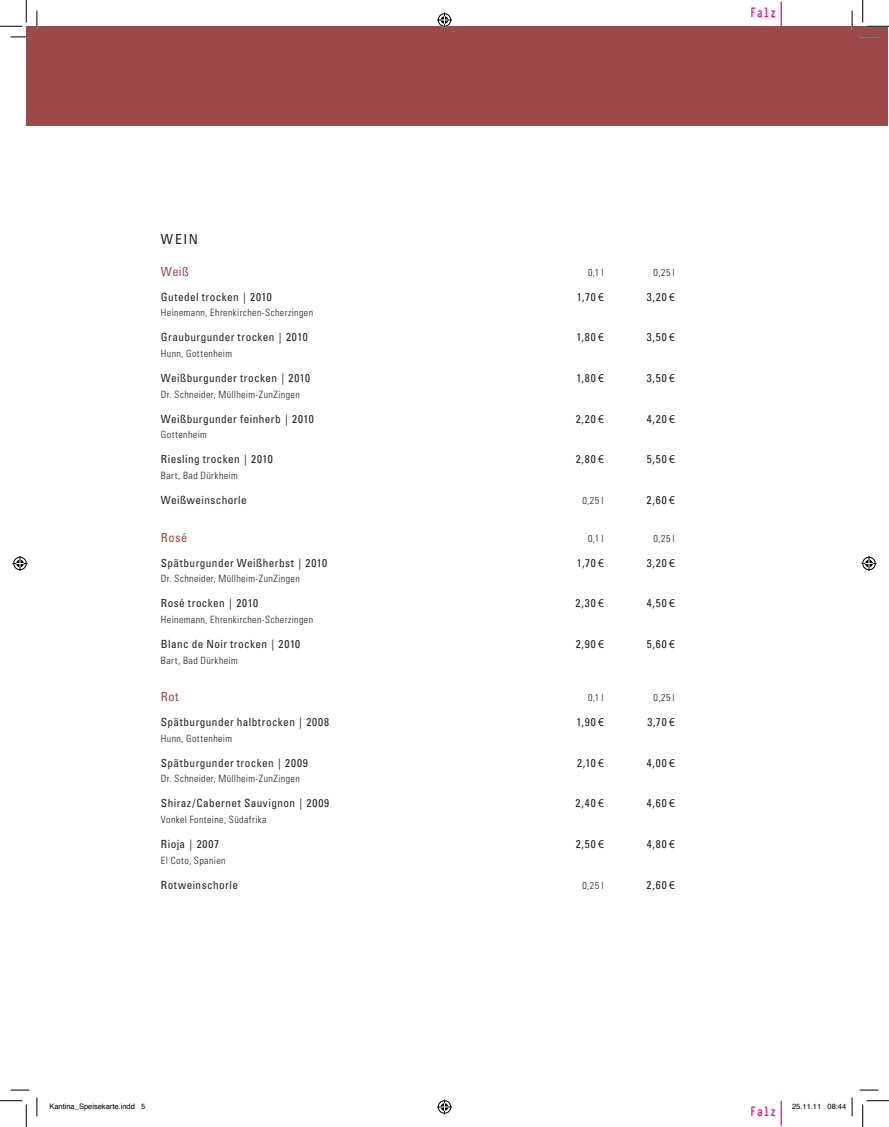
<style>
.page{position:relative;width:889px;height:1127px;background:#fff}
.page>*{position:absolute;margin:0;border:0;box-sizing:border-box;transform-origin:0 0}
.t1{font:700 15px "Typewriter Condensed";color:#ed028c}
.t2{font:condensed 13.75px "Univers";color:#231f20}
.t3{font:condensed 12.5px "Univers";letter-spacing:.04em;color:#9c4948}
.t4{font:condensed 11.25px "Univers";letter-spacing:.04em;color:#231f20}
.t5{font:condensed 11.25px "Univers";letter-spacing:.06em;color:#231f20}
.t6{font:300 condensed 10px "Univers";letter-spacing:.04em;color:#231f20}
.t7{font:7.5px "Helvetica";color:#000}
.s1{font-family:"Myriad Pro";font-stretch:normal;font-size:12.12px}
</style>
<div class="page">
<div style="left:26px;top:26px;width:826px;height:99px;background:#9c4948"></div>
<div style="left:852px;top:26px;width:35px;height:99px;background:#9c4948"></div>
<hr style="left:780px;top:1px;width:2px;height:25px;background:#ed028c">
<hr style="left:780px;top:1100px;width:2px;height:25px;background:#ed028c">
<svg style="left:11px;top:36px;width:18px;height:2px"></svg>
<svg style="left:859px;top:36px;width:19px;height:2px"></svg>
<svg style="left:11px;top:1089px;width:18px;height:1px"></svg>
<svg style="left:859px;top:1089px;width:19px;height:1px"></svg>
<svg style="left:36px;top:11px;width:2px;height:18px"></svg>
<svg style="left:36px;top:1097px;width:2px;height:18px"></svg>
<svg style="left:851px;top:11px;width:2px;height:18px"></svg>
<svg style="left:0;top:0;width:27px;height:27px"></svg>
<svg style="left:0;top:1100px;width:27px;height:26px"></svg>
<svg style="left:862px;top:0;width:27px;height:27px"></svg>
<svg style="left:862px;top:1100px;width:27px;height:26px"></svg>
<svg style="left:437px;top:13px;width:15px;height:15px"></svg>
<svg style="left:437px;top:1099px;width:15px;height:15px"></svg>
<svg style="left:13px;top:556px;width:15px;height:15px"></svg>
<svg style="left:861px;top:556px;width:15px;height:15px"></svg>
<svg style="left:851px;top:1097px;width:2px;height:18px"></svg>
<h1 class="t1" style="left:750px;top:1px;width:28px">Falz</h1>
<p class="t2" style="left:161px;top:231px;width:39px">Wein</p>
<p class="t3" style="left:161px;top:263px;width:30px">Weiß</p>
<p class="t6" style="left:588px;top:266px;width:17px">0,1 l</p>
<p class="t6" style="left:653px;top:266px;width:23px">0,25 l</p>
<p class="t4" style="left:161px;top:289px;width:112px">Gutedel trocken | 2010</p>
<p class="t4" style="left:577px;top:289px;width:29px">1,70 <span class="s1">€</span></p>
<p class="t4" style="left:647px;top:289px;width:30px">3,20 <span class="s1">€</span></p>
<p class="t6" style="left:161px;top:307px;width:154px">Heinemann, Ehrenkirchen-Scherzingen</p>
<p class="t4" style="left:161px;top:330px;width:148px">Grauburgunder trocken | 2010</p>
<p class="t4" style="left:576px;top:330px;width:29px">1,80 <span class="s1">€</span></p>
<p class="t4" style="left:647px;top:330px;width:30px">3,50 <span class="s1">€</span></p>
<p class="t6" style="left:161px;top:347px;width:73px">Hunn, Gottenheim</p>
<p class="t4" style="left:161px;top:371px;width:151px">Weißburgunder trocken | 2010</p>
<p class="t4" style="left:576px;top:371px;width:29px">1,80 <span class="s1">€</span></p>
<p class="t4" style="left:647px;top:371px;width:30px">3,50 <span class="s1">€</span></p>
<p class="t6" style="left:161px;top:388px;width:140px">Dr. Schneider, Müllheim-ZunZingen</p>
<p class="t4" style="left:161px;top:411px;width:154px">Weißburgunder feinherb | 2010</p>
<p class="t4" style="left:576px;top:411px;width:30px">2,20 <span class="s1">€</span></p>
<p class="t4" style="left:647px;top:411px;width:30px">4,20 <span class="s1">€</span></p>
<p class="t6" style="left:161px;top:428px;width:47px">Gottenheim</p>
<p class="t4" style="left:161px;top:452px;width:113px">Riesling trocken | 2010</p>
<p class="t4" style="left:576px;top:452px;width:30px">2,80 <span class="s1">€</span></p>
<p class="t4" style="left:647px;top:452px;width:30px">5,50 <span class="s1">€</span></p>
<p class="t6" style="left:161px;top:469px;width:78px">Bart, Bad Dürkheim</p>
<p class="t4" style="left:161px;top:493px;width:87px">Weißweinschorle</p>
<p class="t6" style="left:582px;top:494px;width:23px">0,25 l</p>
<p class="t4" style="left:646px;top:493px;width:30px">2,60 <span class="s1">€</span></p>
<p class="t3" style="left:161px;top:529px;width:28px">Rosé</p>
<p class="t6" style="left:588px;top:532px;width:17px">0,1 l</p>
<p class="t6" style="left:653px;top:532px;width:23px">0,25 l</p>
<p class="t4" style="left:161px;top:555px;width:168px">Spätburgunder Weißherbst | 2010</p>
<p class="t4" style="left:577px;top:555px;width:29px">1,70 <span class="s1">€</span></p>
<p class="t4" style="left:647px;top:555px;width:30px">3,20 <span class="s1">€</span></p>
<p class="t6" style="left:161px;top:572px;width:140px">Dr. Schneider, Müllheim-ZunZingen</p>
<p class="t4" style="left:161px;top:596px;width:99px">Rosé trocken | 2010</p>
<p class="t4" style="left:575px;top:596px;width:30px">2,30 <span class="s1">€</span></p>
<p class="t4" style="left:647px;top:596px;width:30px">4,50 <span class="s1">€</span></p>
<p class="t6" style="left:161px;top:613px;width:154px">Heinemann, Ehrenkirchen-Scherzingen</p>
<p class="t4" style="left:161px;top:636px;width:141px">Blanc de Noir trocken | 2010</p>
<p class="t4" style="left:576px;top:636px;width:30px">2,90 <span class="s1">€</span></p>
<p class="t4" style="left:647px;top:636px;width:30px">5,60 <span class="s1">€</span></p>
<p class="t6" style="left:161px;top:653px;width:78px">Bart, Bad Dürkheim</p>
<p class="t3" style="left:161px;top:688px;width:19px">Rot</p>
<p class="t6" style="left:588px;top:691px;width:17px">0,1 l</p>
<p class="t6" style="left:653px;top:691px;width:23px">0,25 l</p>
<p class="t4" style="left:161px;top:714px;width:170px">Spätburgunder halbtrocken | 2008</p>
<p class="t4" style="left:576px;top:714px;width:29px">1,90 <span class="s1">€</span></p>
<p class="t4" style="left:647px;top:714px;width:29px">3,70 <span class="s1">€</span></p>
<p class="t6" style="left:161px;top:732px;width:73px">Hunn, Gottenheim</p>
<p class="t4" style="left:161px;top:755px;width:148px">Spätburgunder trocken | 2009</p>
<p class="t4" style="left:577px;top:755px;width:28px">2,10 <span class="s1">€</span></p>
<p class="t4" style="left:647px;top:755px;width:30px">4,00 <span class="s1">€</span></p>
<p class="t6" style="left:161px;top:772px;width:140px">Dr. Schneider, Müllheim-ZunZingen</p>
<p class="t4" style="left:161px;top:796px;width:170px">Shiraz/Cabernet Sauvignon | 2009</p>
<p class="t4" style="left:575px;top:796px;width:30px">2,40 <span class="s1">€</span></p>
<p class="t4" style="left:647px;top:796px;width:30px">4,60 <span class="s1">€</span></p>
<p class="t6" style="left:161px;top:813px;width:107px">Vonkel Fonteine, Südafrika</p>
<p class="t5" style="left:161px;top:836px;width:60px">Rioja | 2007</p>
<p class="t4" style="left:576px;top:836px;width:30px">2,50 <span class="s1">€</span></p>
<p class="t4" style="left:647px;top:836px;width:30px">4,80 <span class="s1">€</span></p>
<p class="t6" style="left:161px;top:853px;width:66px">El Coto, Spanien</p>
<p class="t4" style="left:161px;top:877px;width:79px">Rotweinschorle</p>
<p class="t6" style="left:582px;top:878px;width:23px">0,25 l</p>
<p class="t4" style="left:646px;top:877px;width:30px">2,60 <span class="s1">€</span></p>
<p class="t7" style="left:49px;top:1100px;width:97px">Kantina_Speisekarte.indd 5</p>
<p class="t7" style="left:792px;top:1100px;width:56px">25.11.11 08:44</p>
<h1 class="t1" style="left:750px;top:1100px;width:28px">Falz</h1>
</div>
